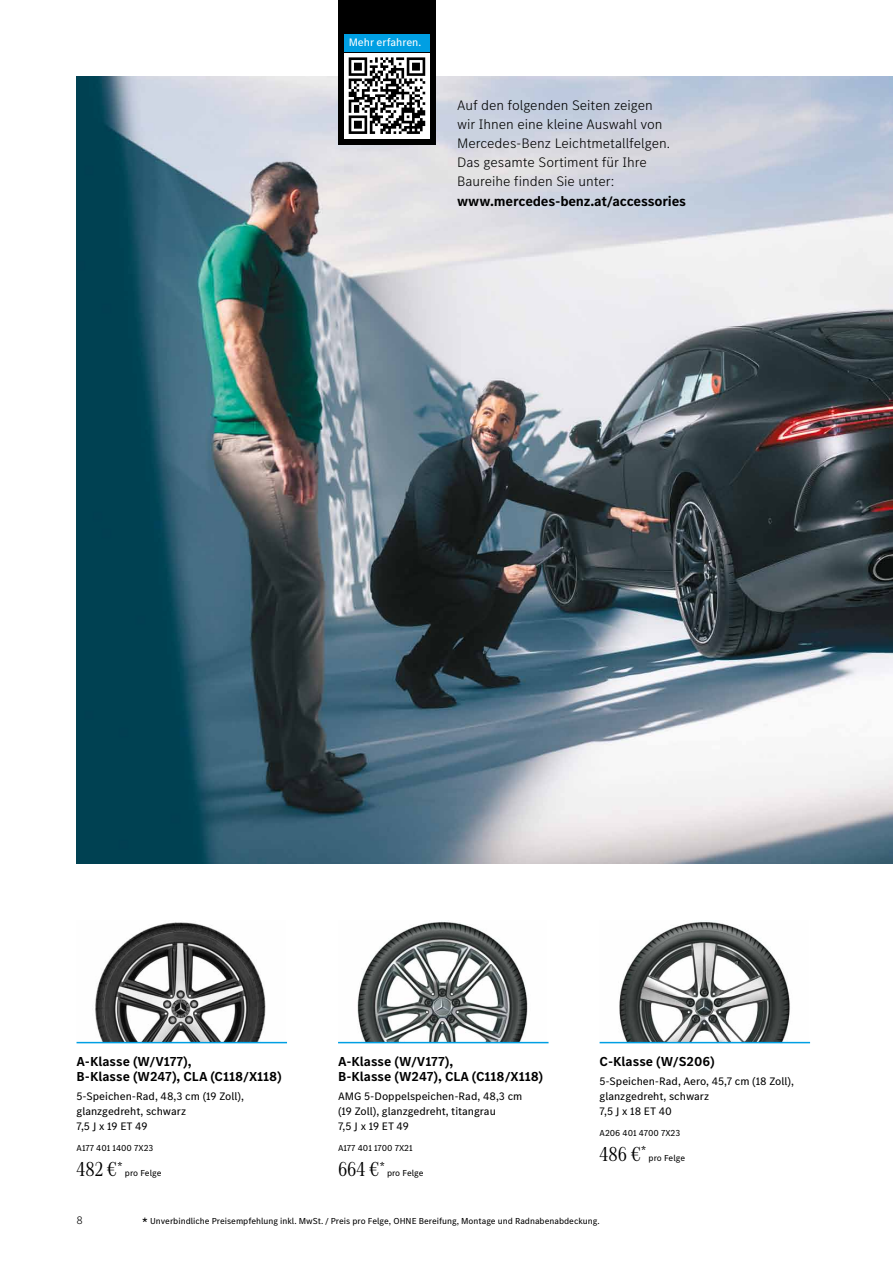
<style>
.page{position:relative;width:893px;height:1263px;background:#fff}
.page>*{position:absolute;margin:0;border:0;box-sizing:border-box;transform-origin:0 0}
.t1{font:300 14.25px/19.2px "MB Corpo S Text";color:#000}
.t2{font:700 14.25px "MB Corpo S Text";letter-spacing:-.015em;color:#000}
.t3{font:700 13.5px/15.1px "MB Corpo S Text";color:#000}
.t4{font:11.25px/15.1px "MB Corpo S Text";color:#000}
.t5{font:11.25px "MB Corpo S Text";letter-spacing:-.005em;color:#fff}
.t6{font:300 11.25px "MB Corpo S Text";color:#000}
.t7{font:9px "MB Corpo S Text";color:#000}
.s1{font-family:"MB Corpo A Title Cond";font-size:21px}
.s2{font-size:15px}
</style>
<div class="page">
<img style="left:77px;top:922px;width:208px;height:120px">
<img style="left:338px;top:921px;width:209px;height:121px">
<img style="left:600px;top:922px;width:208px;height:120px">
<img style="left:77px;top:77px;width:816px;height:786px">
<hr style="left:600px;top:1042px;width:210px;height:1px;background:#009fe3">
<hr style="left:338px;top:1042px;width:211px;height:1px;background:#009fe3">
<hr style="left:77px;top:1042px;width:210px;height:1px;background:#009fe3">
<div style="left:338px;top:0;width:98px;height:145px;background:#000"></div>
<div style="left:344px;top:34px;width:85px;height:17px;background:#009fe3"></div>
<div style="left:344px;top:53px;width:85px;height:85px;background:#fff"></div>
<svg style="left:349px;top:57px;width:76px;height:77px"></svg>
<p class="t5" style="left:349px;top:35px;width:74px">Mehr erfahren.</p>
<p class="t1" style="left:457px;top:95px;width:214px">Auf den folgenden Seiten zeigen wir Ihnen eine kleine Auswahl von<br>M ercedes-Benz Leichtmetallfelgen.<br>Das gesamte Sortiment für Ihre<br>Baureihe finden Sie unter:</p>
<p class="t2" style="left:457px;top:191px;width:230px">www.mercedes-benz.at/accessories</p>
<p class="t3" style="left:77px;top:1053px;width:207px">A- Klasse (W/V177),<br>B-Klasse (W247), CLA (C118/X118)</p>
<p class="t4" style="left:77px;top:1088px;width:169px">5-Speichen-Rad, 48,3 cm (19 Zoll), glanzgedreht, schwarz<br>7,5 J x 19 ET 49</p>
<p class="t7" style="left:77px;top:1142px;width:78px">A177 401 1400 7X23</p>
<p class="t7" style="left:77px;top:1167px;width:86px"><span class="s1">482 €</span><sup>*</sup> pro Felge</p>
<p class="t3" style="left:338px;top:1053px;width:207px">A- Klasse (W/V177),<br>B-Klasse (W247), CLA (C118/X118)</p>
<p class="t4" style="left:338px;top:1088px;width:186px">AMG 5-Doppelspeichen-Rad, 48,3 cm (19 Zoll), glanzgedreht, titangrau<br>7,5 J x 19 ET 49</p>
<p class="t7" style="left:338px;top:1142px;width:76px">A177 401 1700 7X21</p>
<p class="t7" style="left:338px;top:1167px;width:87px"><span class="s1">664 €</span><sup>*</sup> pro Felge</p>
<p class="t7" style="left:142px;top:1215px;width:459px"><span class="s2">*</span> Unverbindliche Preisempfehlung inkl. MwSt. / Preis pro Felge, OHNE Bereifung, Montage und Radnabenabdeckung.</p>
<p class="t3" style="left:600px;top:1053px;width:117px">C-Klasse (W/S206)</p>
<p class="t4" style="left:600px;top:1073px;width:196px">5-Speichen-Rad, Aero, 45,7 cm (18 Zoll), glanzgedreht, schwarz<br>7,5 J x 18 ET 40</p>
<p class="t7" style="left:600px;top:1127px;width:82px">A206 401 4700 7X23</p>
<p class="t7" style="left:600px;top:1152px;width:87px"><span class="s1">486 €</span><sup>*</sup> pro Felge</p>
<p class="t6" style="left:77px;top:1212px;width:8px">8</p>
</div>
